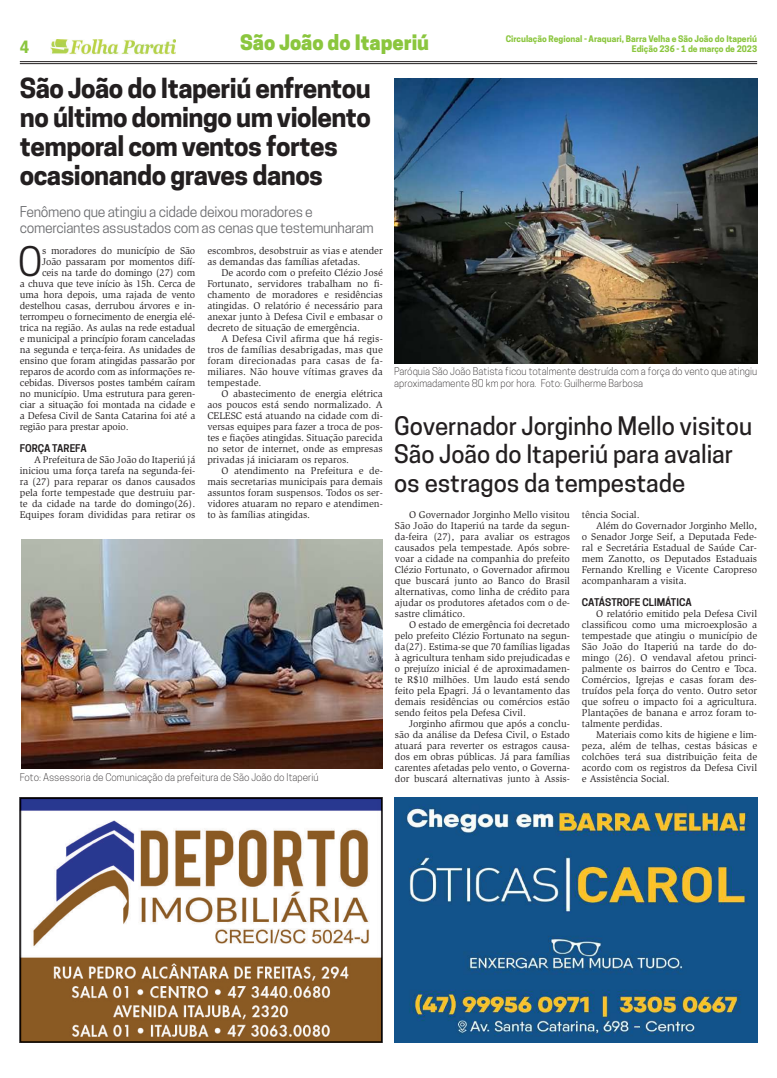
<style>
.page{position:relative;width:777px;height:1078px;background:#fff}
.page>*{position:absolute;margin:0;border:0;box-sizing:border-box;transform-origin:0 0}
.t1{font:38.2px "Cooper Hewitt";color:#231f20}
.t2{font:700 26px/29px "Cooper Hewitt";letter-spacing:-.02em;color:#231f20}
.t3{font:500 24px/28.8px "Cooper Hewitt";color:#231f20}
.t4{font:800 20px "Cooper Hewitt";color:#8bc63e}
.t5{font:18px "Humanist 777 BT Black Condensed B";color:#8bc63e}
.t6{font:14px/16.8px "Cooper Hewitt";letter-spacing:-.02em;color:#6c6d70}
.t7{font:10px/11px "Slimbach Std";color:#231f20;text-align:justify}
.t8{font:300 10px/12px "Cooper Hewitt";color:#231f20}
.t9{font:600 10px "Cooper Hewitt";color:#231f20}
.t10{font:700 8.5px "Cooper Hewitt";color:#8bc63e}
</style>
<div class="page">
<hr style="left:20px;top:61px;width:737px;height:1px;background:#231f20">
<hr style="left:20px;top:63px;width:737px;height:1px;background:#231f20">
<img style="left:50px;top:40px;width:125px;height:14px">
<img style="left:20px;top:797px;width:363px;height:245px">
<img style="left:394px;top:797px;width:363px;height:245px">
<img style="left:394px;top:79px;width:363px;height:284px">
<img style="left:21px;top:539px;width:362px;height:229px">
<h3 class="t4" style="left:240px;top:31px;width:191px">São João do Itaperiú</h3>
<p class="t10" style="left:632px;top:44px;width:127px">Edição 236 - 1 de março de 2023</p>
<h2 class="t2" style="left:20px;top:74px;width:352px">São João do Itaperiú enfrentou no último domingo um violento temporal com ventos fortes ocasionando graves danos</h2>
<h3 class="t6" style="left:20px;top:203px;width:355px">Fenômeno que atingiu a cidade deixou moradores e comerciantes assustados com as cenas que testemunharam</h3>
<p class="t10" style="left:506px;top:34px;width:253px">Circulação Regional - Araquari, Barra Velha e São João do Itaperiú</p>
<h3 class="t5" style="left:20px;top:36px;width:11px">4</h3>
<h1 class="t1" style="left:18px;top:239px;width:26px">O</h1>
<p class="t7" style="left:42px;top:245px;width:155px">s moradores do município de São</p>
<p class="t7" style="left:42px;top:256px;width:155px">João passaram por momentos difí-</p>
<p class="t7" style="left:42px;top:267px;width:155px">ceis na tarde do domingo (27) com</p>
<p class="t7" style="left:20px;top:278px;width:177px">a chuva que teve início às 15h. Cerca de</p>
<p class="t7" style="left:20px;top:289px;width:177px">uma hora depois, uma rajada de vento</p>
<p class="t7" style="left:20px;top:300px;width:177px">destelhou casas, derrubou árvores e in-</p>
<p class="t7" style="left:20px;top:311px;width:177px">terrompeu o fornecimento de energia elé-</p>
<p class="t7" style="left:20px;top:322px;width:177px">trica na região. As aulas na rede estadual</p>
<p class="t7" style="left:20px;top:333px;width:177px">e municipal a princípio foram canceladas</p>
<p class="t7" style="left:20px;top:344px;width:177px">na segunda e terça-feira. As unidades de</p>
<p class="t7" style="left:20px;top:355px;width:177px">ensino que foram atingidas passarão por</p>
<p class="t7" style="left:20px;top:366px;width:177px">reparos de acordo com as informações re-</p>
<p class="t7" style="left:20px;top:377px;width:177px">cebidas. Diversos postes também caíram</p>
<p class="t7" style="left:20px;top:388px;width:177px">no município. Uma estrutura para geren-</p>
<p class="t7" style="left:20px;top:399px;width:177px">ciar a situação foi montada na cidade e</p>
<p class="t7" style="left:20px;top:410px;width:177px">a Defesa Civil de Santa Catarina foi até a</p>
<p class="t7" style="left:20px;top:421px;width:110px">região para prestar apoio.</p>
<p class="t9" style="left:20px;top:442px;width:68px">FORÇA TAREFA</p>
<p class="t7" style="left:20px;top:454px;width:177px;text-indent:14px">A Prefeitura de São João do Itaperiú já iniciou uma força tarefa na segunda-fei&shy;ra (27) para reparar os danos causados pela forte tempestade que destruiu par&shy;te da cidade na tarde do domingo(26).<br>Equipes foram divididas para retirar os</p>
<p class="t7" style="left:207px;top:245px;width:177px">escombros, desobstruir as vias e atender as demandas das famílias afetadas.</p>
<p class="t7" style="left:207px;top:267px;width:177px;text-indent:14px">De acordo com o prefeito Clézio José Fortunato, servidores trabalham no fi&shy;chamento de moradores e residências atingidas. O relatório é necessário para anexar junto à Defesa Civil e embasar o decreto de situação de emergência.</p>
<p class="t7" style="left:207px;top:333px;width:177px;text-indent:14px">A Defesa Civil afirma que há regis&shy;tros de famílias desabrigadas, mas que foram direcionadas para casas de fa&shy;miliares. Não houve vítimas graves da tempestade.</p>
<p class="t7" style="left:207px;top:388px;width:177px;text-indent:14px">O abastecimento de energia elétrica aos poucos está sendo normalizado. A CELESC está atuando na cidade com di&shy;versas equipes para fazer a troca de pos&shy;tes e fiações atingidas. Situação parecida no setor de internet, onde as empresas privadas já iniciaram os reparos.</p>
<p class="t7" style="left:207px;top:465px;width:177px;text-indent:14px">O atendimento na Prefeitura e de&shy;mais secretarias municipais para demais assuntos foram suspensos. Todos os ser&shy;vidores atuaram no reparo e atendimen&shy;to às famílias atingidas.</p>
<p class="t8" style="left:20px;top:771px;width:300px">Foto: Assessoria de Comunicação da prefeitura de São João do Itaperiú</p>
<p class="t8" style="left:394px;top:365px;width:364px">Paróquia São João Batista ficou totalmente destruída com a força do vento que atingiu aproximadamente 80 km por hora. Foto: Guilherme Barbosa</p>
<h3 class="t3" style="left:394px;top:411px;width:359px">Governador Jorginho Mello visitou<br>São João do Itaperiú para avaliar os estragos da tempestade</h3>
<p class="t7" style="left:395px;top:509px;width:177px;text-indent:14px">O Governador Jorginho Mello visitou São João do Itaperiú na tarde da segun&shy;da-feira (27), para avaliar os estragos causados pela tempestade. Após sobre&shy;voar a cidade na companhia do prefeito Clézio Fortunato, o Governador afirmou que buscará junto ao Banco do Brasil alternativas, como linha de crédito para ajudar os produtores afetados com o de&shy;sastre climático.</p>
<p class="t7" style="left:395px;top:619px;width:177px;text-indent:14px">O estado de emergência foi decretado pelo prefeito Clézio Fortunato na segun&shy;da(27). Estima-se que 70 famílias ligadas à agricultura tenham sido prejudicadas e o prejuízo inicial é de aproximadamen&shy;te R$10 milhões. Um laudo está sendo feito pela Epagri. Já o levantamento das demais residências ou comércios estão sendo feitos pela Defesa Civil.</p>
<p class="t7" style="left:395px;top:718px;width:177px;text-indent:14px">Jorginho afirmou que após a conclu&shy;são da análise da Defesa Civil, o Estado atuará para reverter os estragos causa&shy;dos em obras públicas. Já para famílias carentes afetadas pelo vento, o Governa&shy;dor buscará alternativas junto à Assis-</p>
<p class="t7" style="left:582px;top:509px;width:59px">tência Social.</p>
<p class="t7" style="left:596px;top:520px;width:162px">Além do Governador Jorginho Mello,</p>
<p class="t7" style="left:582px;top:531px;width:177px">o Senador Jorge Seif, a Deputada Fede-</p>
<p class="t7" style="left:582px;top:542px;width:177px">ral e Secretária Estadual de Saúde Car-</p>
<p class="t7" style="left:582px;top:553px;width:177px">mem Zanotto, os Deputados Estaduais</p>
<p class="t7" style="left:582px;top:564px;width:177px">Fernando Krelling e Vicente Caropreso</p>
<p class="t7" style="left:582px;top:575px;width:106px">acompanharam a visita.</p>
<p class="t9" style="left:582px;top:596px;width:111px">CATÁSTROFE CLIMÁTICA</p>
<p class="t7" style="left:582px;top:608px;width:177px;text-indent:14px">O relatório emitido pela Defesa Civil classificou como uma microexplosão a tempestade que atingiu o município de São João do Itaperiú na tarde do do&shy;mingo (26). O vendaval afetou princi&shy;palmente os bairros do Centro e Toca.<br>Comércios, Igrejas e casas foram des&shy;truídos pela força do vento. Outro setor que sofreu o impacto foi a agricultura.<br>Plantações de banana e arroz foram to&shy;talmente perdidas.</p>
<p class="t7" style="left:582px;top:729px;width:177px;text-indent:14px">Materiais como kits de higiene e lim&shy;peza, além de telhas, cestas básicas e colchões terá sua distribuição feita de acordo com os registros da Defesa Civil e Assistência Social.</p>
</div>
